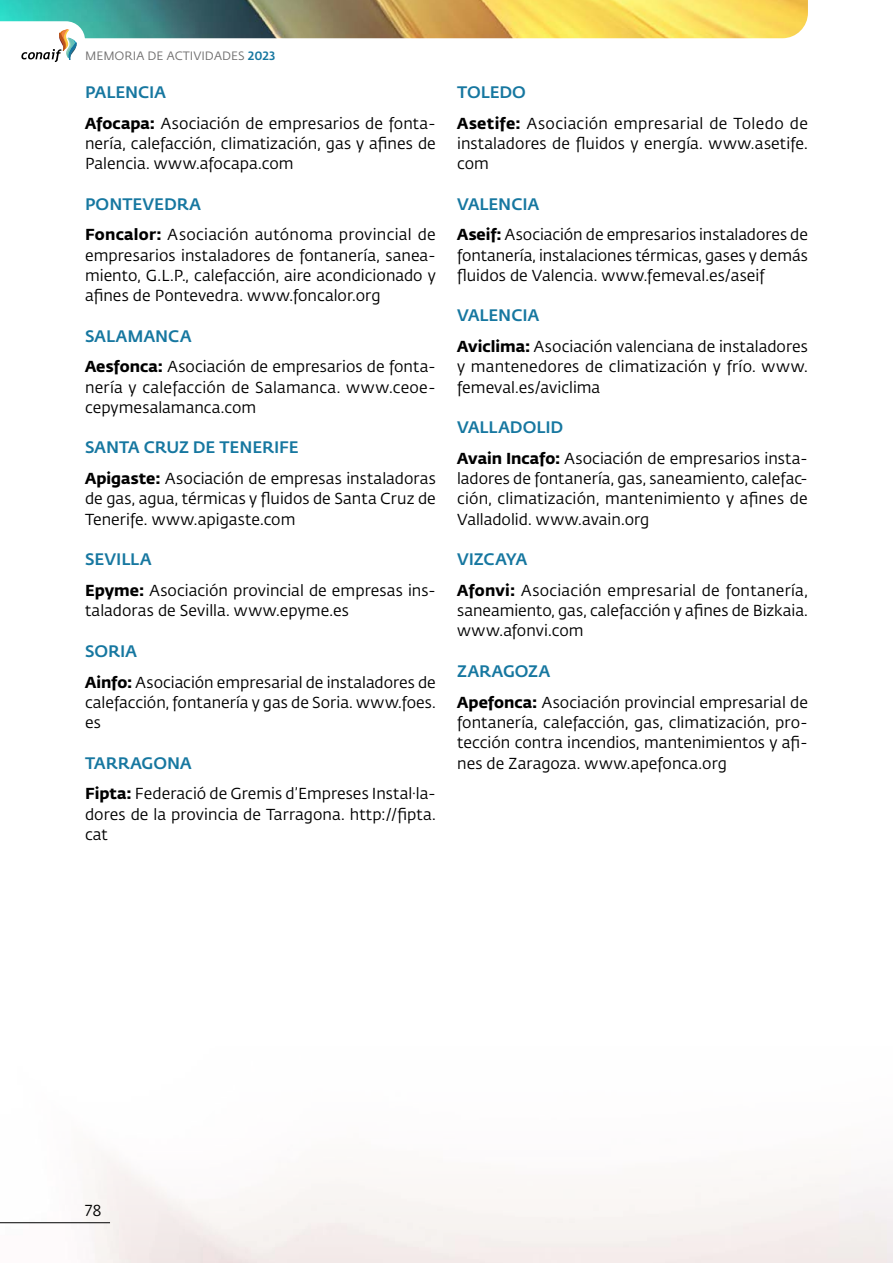
<style>
.page{position:relative;width:893px;height:1263px;background:#fff}
.page>*{position:absolute;margin:0;border:0;box-sizing:border-box;transform-origin:0 0}
.Titulo_3{font:500 16.5px "Fedra Sans Pro";color:#1677a0}
.Texto_general{font:15.75px/20.2px "Fedra Sans Pro";color:#000;text-align:justify}
.t1{font:12px "Fedra Sans Pro";color:#706f6f}
.s1{font-weight:500;color:#1677a0}
.s2{font-weight:700}
</style>
<div class="page">
<img style="left:0;top:0;width:808px;height:38px">
<hr style="left:0;top:1222px;width:110px;height:1px;background:#000">
<svg style="left:0;top:21px;width:85px;height:41px"></svg>
<p class="t1" style="left:85px;top:47px;width:192px">MEMORIA DE ACTIVIDADES <span class="s1">2023</span></p>
<p class="Titulo_3" style="left:85px;top:80px;width:83px">PALENCIA</p>
<p class="Texto_general" style="left:85px;top:113px;width:352px"><span class="s2">Afocapa:</span> Asociación de empresarios de fonta&shy;nería, calefacción, climatización, gas y afines de Palencia. www.afocapa.com</p>
<p class="Titulo_3" style="left:85px;top:191px;width:117px">PONTEVEDRA</p>
<p class="Texto_general" style="left:85px;top:224px;width:352px"><span class="s2">Foncalor:</span> Asociación autónoma provincial de empresarios instaladores de fontanería, sanea&shy;miento, G.L.P., calefacción, aire acondicionado y afines de Pontevedra. www.foncalor.org</p>
<p class="Titulo_3" style="left:85px;top:323px;width:108px">SALAMANCA</p>
<p class="Texto_general" style="left:85px;top:356px;width:352px"><span class="s2">Aesfonca:</span> Asociación de empresarios de fonta&shy;nería y calefacción de Salamanca. www.ceoe&shy;cepymesalamanca.com</p>
<p class="Titulo_3" style="left:85px;top:435px;width:215px">SANTA CRUZ DE TENERIFE</p>
<p class="Texto_general" style="left:85px;top:468px;width:352px"><span class="s2">Apigaste:</span> Asociación de empresas instaladoras de gas, agua, térmicas y fluidos de Santa Cruz de Tenerife. www.apigaste.com</p>
<p class="Titulo_3" style="left:85px;top:547px;width:68px">SEVILLA</p>
<p class="Texto_general" style="left:85px;top:580px;width:352px"><span class="s2">Epyme:</span> Asociación provincial de empresas ins&shy;taladoras de Sevilla. www.epyme.es</p>
<p class="Titulo_3" style="left:85px;top:638px;width:54px">SORIA</p>
<p class="Texto_general" style="left:85px;top:671px;width:352px"><span class="s2">Ainfo:</span> Asociación empresarial de instaladores de calefacción, fontanería y gas de Soria. www.foes. es</p>
<p class="Titulo_3" style="left:85px;top:750px;width:108px">TARRAGONA</p>
<p class="Texto_general" style="left:85px;top:783px;width:352px"><span class="s2">Fipta:</span> Federació de Gremis d’Empreses Instal·la&shy;dores de la provincia de Tarragona. http://fipta. cat</p>
<p class="Titulo_3" style="left:457px;top:80px;width:70px">TOLEDO</p>
<p class="Texto_general" style="left:457px;top:113px;width:352px"><span class="s2">Asetife:</span> Asociación empresarial de Toledo de instaladores de fluidos y energía. www.asetife. com</p>
<p class="Titulo_3" style="left:457px;top:191px;width:84px">VALENCIA</p>
<p class="Texto_general" style="left:457px;top:224px;width:352px"><span class="s2">Aseif:</span> Asociación de empresarios instaladores de fontanería, instalaciones térmicas, gases y demás fluidos de Valencia. www.femeval.es/aseif</p>
<p class="Titulo_3" style="left:457px;top:303px;width:84px">VALENCIA</p>
<p class="Texto_general" style="left:457px;top:336px;width:352px"><span class="s2">Aviclima:</span> Asociación valenciana de instaladores y mantenedores de climatización y frío. www. femeval.es/aviclima</p>
<p class="Titulo_3" style="left:457px;top:415px;width:108px">VALLADOLID</p>
<p class="Texto_general" style="left:457px;top:448px;width:352px"><span class="s2">Avain Incafo:</span> Asociación de empresarios insta&shy;ladores de fontanería, gas, saneamiento, calefac&shy;ción, climatización, mantenimiento y afines de Valladolid. www.avain.org</p>
<p class="Titulo_3" style="left:457px;top:547px;width:72px">VIZCAYA</p>
<p class="Texto_general" style="left:457px;top:580px;width:352px"><span class="s2">Afonvi:</span> Asociación empresarial de fontanería, saneamiento, gas, calefacción y afines de Bizkaia. www.afonvi.com</p>
<p class="Titulo_3" style="left:457px;top:659px;width:95px">ZARAGOZA</p>
<p class="Texto_general" style="left:457px;top:692px;width:352px"><span class="s2">Apefonca:</span> Asociación provincial empresarial de fontanería, calefacción, gas, climatización, pro&shy;tección contra incendios, mantenimientos y afi&shy;nes de Zaragoza. www.apefonca.org</p>
<p class="Texto_general" style="left:85px;top:1200px;width:18px">78</p>
</div>
